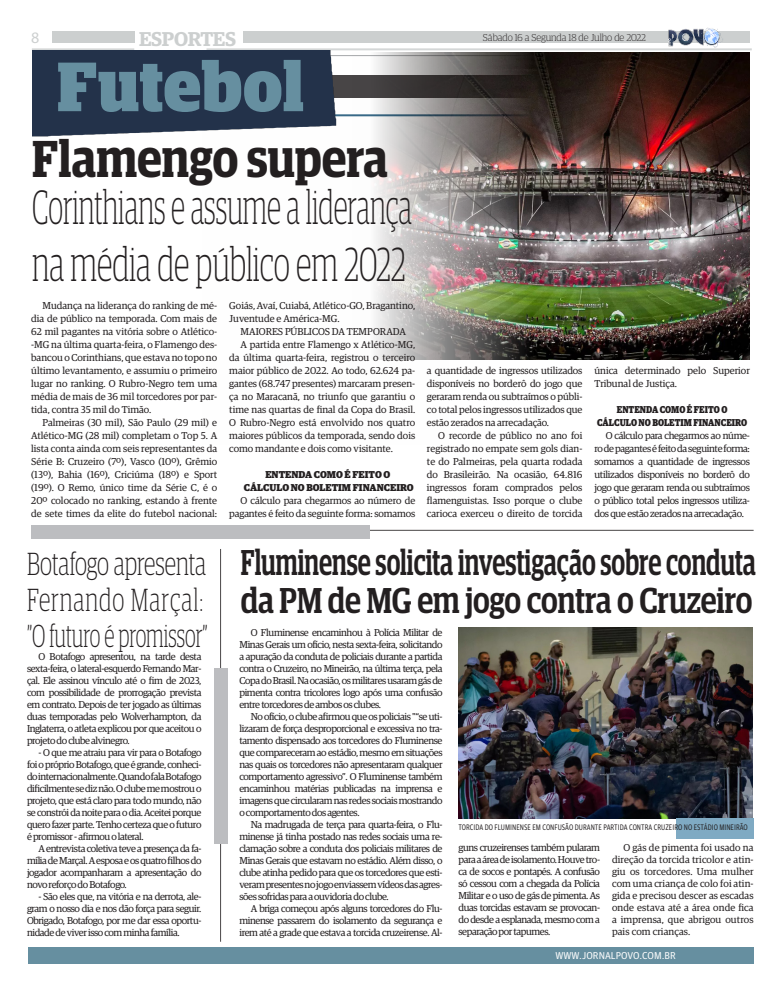
<style>
.page{position:relative;width:783px;height:993px;background:#fff}
.page>*{position:absolute;margin:0;border:0;box-sizing:border-box;transform-origin:0 0}
.Título_-_2_colunas{font:900 70px "Guardian Egyptian Display";letter-spacing:-.005em;color:#668fa0}
.Título_-_2_colunas-2{font:600 52px "Guardian Egyptian Display";color:#231f20;scale:.91 1}
.Título_-_2_colunas-3{font:300 48px "Guardian Egyptian Display";color:#231f20;scale:.6 1}
.Título_-_2_colunas-4{font:300 48px "Guardian Egyptian Display";color:#231f20;scale:.66 1}
.Título_-_2_colunas-5{font:500 36px "Guardian Egyptian Display";color:#231f20;scale:.71 1}
.Título_-_2_colunas-6{font:500 36px "Guardian Egyptian Display";color:#231f20;scale:.86 1}
.Título_-_2_colunas-7{font:300 32px "Guardian Egyptian Display";color:#231f20;scale:.65 1}
.Título_-_2_colunas-8{font:300 32px "Guardian Egyptian Display";color:#231f20;scale:.73 1}
.Título_-_2_colunas-9{font:300 32px "Guardian Egyptian Display";letter-spacing:.04em;color:#231f20;scale:.73 1}
.Título_-_2_colunas-10{font:600 20px "Guardian Egyptian";letter-spacing:-.02em;color:#cccfcf}
.Título_-_2_colunas-11{font:16px "Myriad Pro";color:#cccfcf}
.Texto_interno_comum{font:10px/12px "Guardian Egyptian";letter-spacing:-.025em;color:#231f20;text-align:justify}
.Texto_interno_comum-2{font:10px/13px "Guardian Egyptian";color:#231f20}
.Texto_interno_comum-3{font:900 10px "Guardian Egyptian";color:#231f20;scale:.95 1}
.Texto_interno_comum-4{font:900 10px "Guardian Egyptian";color:#231f20;scale:.84 1}
.Título_-_2_colunas-12{font:300 10px "Guardian Egyptian Display";color:#231f20}
.Título_-_2_colunas-13{font:10px "Guardian Agate Sans G1 D Regular";color:#fff}
.Título_-_2_colunas-14{font:8px "Guardian Agate Sans G1 D Regular";color:#231f20;scale:.84 1}
</style>
<div class="page">
<div style="left:243px;top:31px;width:506px;height:12px;background:#cccfcf"></div>
<div style="left:53px;top:31px;width:82px;height:12px;background:#cccfcf"></div>
<hr style="left:32px;top:48px;width:102px;height:2px;background:#cccfcf">
<hr style="left:206px;top:48px;width:545px;height:2px;background:#cccfcf">
<div style="left:28px;top:946px;width:725px;height:17px;background:#668fa0"></div>
<img style="left:636px;top:27px;width:89px;height:26px">
<hr style="left:220px;top:548px;width:1px;height:393px;background:#231f20">
<hr style="left:33px;top:529px;width:720px;height:1px;background:#231f20">
<div style="left:31px;top:524px;width:338px;height:14px;background:#bcbdc0"></div>
<img style="left:458px;top:627px;width:293px;height:191px">
<div style="left:676px;top:818px;width:78px;height:20px;background:#7faac3"></div>
<div style="left:214px;top:668px;width:13px;height:176px;background:#bcbdc0"></div>
<img style="left:32px;top:50px;width:383px;height:310px">
<img style="left:352px;top:53px;width:397px;height:306px">
<p class="Título_-_2_colunas-11" style="left:31px;top:27px;width:10px">8</p>
<p class="Título_-_2_colunas-10" style="left:139px;top:24px;width:98px">ESPORTES</p>
<p class="Título_-_2_colunas" style="left:57px;top:48px;width:249px">Futebol</p>
<p class="Título_-_2_colunas-2" style="left:32px;top:130px;width:392px">Flamengo supera</p>
<p class="Título_-_2_colunas-3" style="left:32px;top:182px;width:635px">Corinthians e assume a liderança</p>
<p class="Título_-_2_colunas-4" style="left:32px;top:240px;width:567px">na média de público em 2022</p>
<p class="Texto_interno_comum" style="left:31px;top:298px;width:187px;line-height:13px;text-indent:11px">Mudança na liderança do ranking de mé&shy;dia de público na temporada. Com mais de 62 mil pagantes na vitória sobre o Atlético--MG na última quarta-feira, o Flamengo des&shy;bancou o Corinthians, que estava no topo no último levantamento, e assumiu o primeiro lugar no ranking. O Rubro-Negro tem uma média de mais de 36 mil torcedores por par&shy;tida, contra 35 mil do Timão.</p>
<p class="Texto_interno_comum" style="left:31px;top:415px;width:187px;line-height:13px;text-indent:11px">Palmeiras (30 mil), São Paulo (29 mil) e Atlético-MG (28 mil) completam o Top 5. A lista conta ainda com seis representantes da Série B: Cruzeiro (7º), Vasco (10º), Grêmio (13º), Bahia (16º), Criciúma (18º) e Sport (19º). O Remo, único time da Série C, é o 20º colocado no ranking, estando à frente de sete times da elite do futebol nacional:</p>
<p class="Texto_interno_comum-2" style="left:229px;top:298px;width:187px">Goiás, Avaí, Cuiabá, Atlético-GO, Bragantino,<br>Juventude e América-MG.</p>
<p class="Texto_interno_comum-2" style="left:240px;top:324px;width:167px">MAIORES PÚBLICOS DA TEMPORADA</p>
<p class="Texto_interno_comum" style="left:229px;top:337px;width:187px;line-height:13px;text-indent:11px">A partida entre Flamengo x Atlético-MG, da última quarta-feira, registrou o terceiro maior público de 2022. Ao todo, 62.624 pa&shy;gantes (68.747 presentes) marcaram presen&shy;ça no Maracanã, no triunfo que garantiu o time nas quartas de final da Copa do Brasil.<br>O Rubro-Negro está envolvido nos quatro maiores públicos da temporada, sendo dois como mandante e dois como visitante.</p>
<p class="Texto_interno_comum-3" style="left:265px;top:466px;width:133px">ENTENDA COMO É FEITO O</p>
<p class="Texto_interno_comum-3" style="left:244px;top:479px;width:180px">CÁLCULO NO BOLETIM FINANCEIRO</p>
<p class="Texto_interno_comum" style="left:229px;top:493px;width:187px;line-height:13px;text-align:right">O cálculo para chegarmos ao número de pagantes é feito da seguinte forma: somamos</p>
<p class="Título_-_2_colunas-12" style="left:483px;top:32px;width:164px">Sábado 16 a Segunda 18 de Julho de 2022</p>
<p class="Texto_interno_comum" style="left:427px;top:363px;width:157px;line-height:13px">a quantidade de ingressos utilizados disponíveis no borderô do jogo que geraram renda ou subtraímos o públi&shy;co total pelos ingressos utilizados que estão zerados na arrecadação.</p>
<p class="Texto_interno_comum" style="left:427px;top:428px;width:157px;line-height:13px;text-indent:11px">O recorde de público no ano foi registrado no empate sem gols dian&shy;te do Palmeiras, pela quarta rodada do Brasileirão. Na ocasião, 64.816 ingressos foram comprados pelos flamenguistas. Isso porque o clube carioca exerceu o direito de torcida</p>
<p class="Texto_interno_comum-2" style="left:594px;top:363px;width:157px">única determinado pelo Superior<br>Tribunal de Justiça.</p>
<p class="Texto_interno_comum-4" style="left:616px;top:401px;width:133px">ENTENDA COMO É FEITO O</p>
<p class="Texto_interno_comum-4" style="left:597px;top:414px;width:180px">CÁLCULO NO BOLETIM FINANCEIRO</p>
<p class="Texto_interno_comum" style="left:594px;top:428px;width:157px;line-height:13px;text-indent:11px">O cálculo para chegarmos ao núme&shy;ro de pagantes é feito da seguinte forma: somamos a quantidade de ingressos utilizados disponíveis no borderô do jogo que geraram renda ou subtraímos o público total pelos ingressos utiliza&shy;dos que estão zerados na arrecadação.</p>
<p class="Título_-_2_colunas-8" style="left:27px;top:547px;width:246px">Botafogo apresenta</p>
<p class="Título_-_2_colunas-9" style="left:27px;top:583px;width:242px">Fernando Marçal:</p>
<p class="Título_-_2_colunas-7" style="left:27px;top:619px;width:279px">"O futuro é promissor"</p>
<p class="Texto_interno_comum" style="left:27px;top:649px;width:176px;text-indent:11px">O Botafogo apresentou, na tarde desta sexta-feira, o lateral-esquerdo Fernando Mar&shy;çal. Ele assinou vínculo até o fim de 2023, com possibilidade de prorrogação prevista em contrato. Depois de ter jogado as últimas duas temporadas pelo Wolverhampton, da Inglaterra, o atleta explicou por que aceitou o projeto do clube alvinegro.</p>
<p class="Texto_interno_comum" style="left:27px;top:745px;width:176px;text-indent:11px">- O que me atraiu para vir para o Botafogo foi o próprio Botafogo, que é grande, conheci&shy;do internacionalmente. Quando fala Botafogo dificilmente se diz não. O clube me mostrou o projeto, que está claro para todo mundo, não se constrói da noite para o dia. Aceitei porque quero fazer parte. Tenho certeza que o futuro é promissor - afirmou o lateral.</p>
<p class="Texto_interno_comum" style="left:27px;top:841px;width:176px;text-indent:11px">A entrevista coletiva teve a presença da fa&shy;mília de Marçal. A esposa e os quatro filhos do jogador acompanharam a apresentação do novo reforço do Botafogo.</p>
<p class="Texto_interno_comum" style="left:27px;top:889px;width:176px;text-indent:11px">- São eles que, na vitória e na derrota, ale&shy;gram o nosso dia e nos dão força para seguir.<br>Obrigado, Botafogo, por me dar essa oportu&shy;nidade de viver isso com minha família.</p>
<p class="Título_-_2_colunas-5" style="left:241px;top:543px;width:726px">Fluminense solicita investigação sobre conduta</p>
<p class="Título_-_2_colunas-6" style="left:241px;top:581px;width:596px">da PM de MG em jogo contra o Cruzeiro</p>
<p class="Texto_interno_comum" style="left:239px;top:625px;width:204px;text-indent:11px">O Fluminense encaminhou à Polícia Militar de Minas Gerais um ofício, nesta sexta-feira, solicitando a apuração da conduta de policiais durante a partida contra o Cruzeiro, no Mineirão, na última terça, pela Copa do Brasil. Na ocasião, os militares usaram gás de pimenta contra tricolores logo após uma confusão entre torcedores de ambos os clubes.</p>
<p class="Texto_interno_comum" style="left:239px;top:709px;width:204px;text-indent:11px">No ofício, o clube afirmou que os policiais "“se uti&shy;lizaram de força desproporcional e excessiva no tra&shy;tamento dispensado aos torcedores do Fluminense que compareceram ao estádio, mesmo em situações nas quais os torcedores não apresentaram qualquer comportamento agressivo”. O Fluminense também encaminhou matérias publicadas na imprensa e imagens que circularam nas redes sociais mostrando o comportamento dos agentes.</p>
<p class="Texto_interno_comum" style="left:239px;top:817px;width:204px;text-indent:11px">Na madrugada de terça para quarta-feira, o Flu&shy;minense já tinha postado nas redes sociais uma re&shy;clamação sobre a conduta dos policiais militares de Minas Gerais que estavam no estádio. Além disso, o clube atinha pedido para que os torcedores que esti&shy;veram presentes no jogo enviassem vídeos das agres&shy;sões sofridas para a ouvidoria do clube.</p>
<p class="Texto_interno_comum" style="left:239px;top:901px;width:204px;text-indent:11px">A briga começou após alguns torcedores do Flu&shy;minense passarem do isolamento da segurança e irem até a grade que estava a torcida cruzeirense. Al-</p>
<p class="Título_-_2_colunas-14" style="left:458px;top:821px;width:346px">TORCIDA DO FLUMINENSE EM CONFUSÃO DURANTE PARTIDA CONTRA CRUZEIRO NO ESTÁDIO MINEIRÃO</p>
<p class="Texto_interno_comum" style="left:458px;top:840px;width:143px">guns cruzeirenses também pularam para a área de isolamento. Houve tro&shy;ca de socos e pontapés. A confusão só cessou com a chegada da Polícia Militar e o uso de gás de pimenta. As duas torcidas estavam se provocan&shy;do desde a esplanada, mesmo com a separação por tapumes.</p>
<p class="Texto_interno_comum" style="left:612px;top:840px;width:143px;text-indent:11px">O gás de pimenta foi usado na direção da torcida tricolor e atin&shy;giu os torcedores. Uma mulher com uma criança de colo foi atin&shy;gida e precisou descer as escadas onde estava até a área onde fica a imprensa, que abrigou outros pais com crianças.</p>
<p class="Título_-_2_colunas-13" style="left:555px;top:948px;width:122px">WWW.JORNALPOVO.COM.BR</p>
</div>
